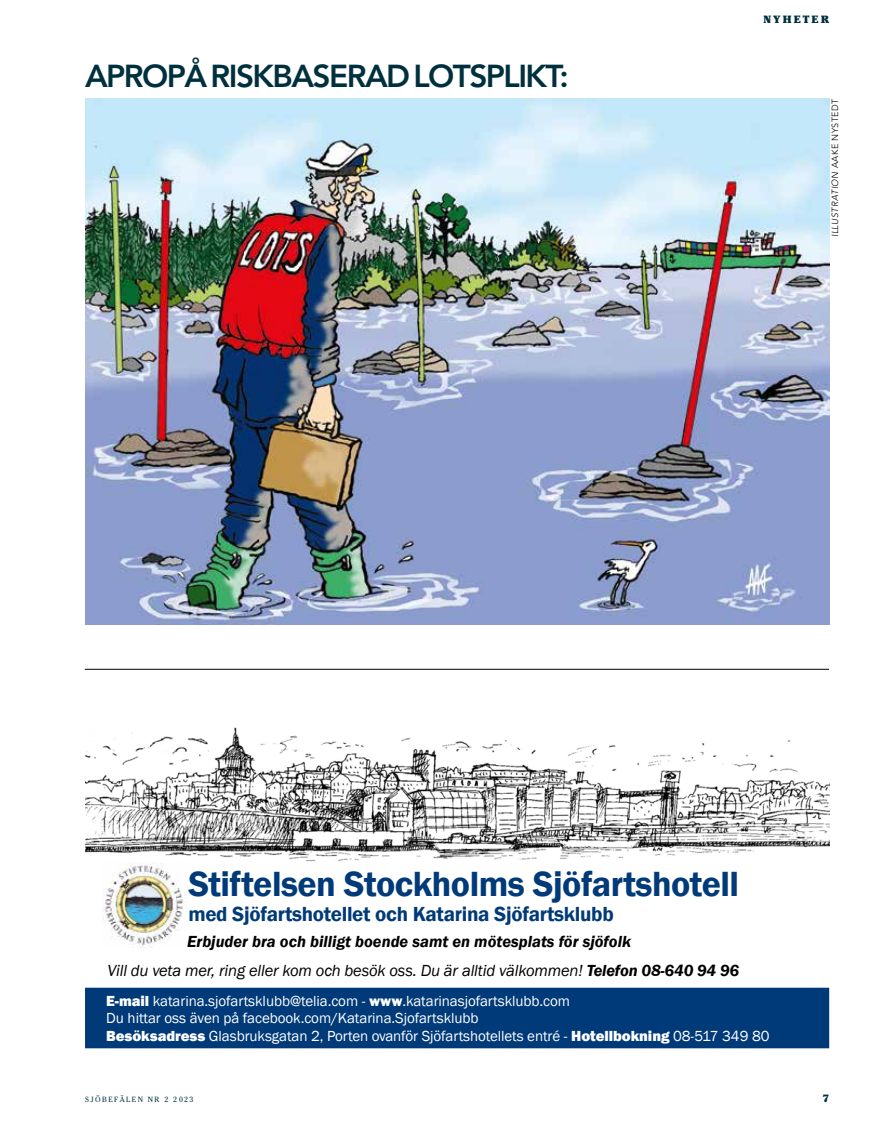
<style>
.page{position:relative;width:893px;height:1127px;background:#fff}
.page>*{position:absolute;margin:0;border:0;box-sizing:border-box;transform-origin:0 0}
.t1{font:600 36px "Franklin Gothic";letter-spacing:-.015em;color:#003a78}
.t2{font:800 31.5px "Avenir";letter-spacing:-.05em;color:#00303e}
.t3{font:600 21px "Franklin Gothic";letter-spacing:-.015em;color:#003a78}
.t4{font:italic 16.5px "Franklin Gothic";letter-spacing:-.01em;color:#000}
.t5{font:italic 600 16.5px "Franklin Gothic";color:#000}
.t6{font:15px/17.2px "Franklin Gothic";letter-spacing:-.005em;color:#fff}
.t7{font:900 10.5px "Cheltenham";letter-spacing:.2em;color:#00303e}
.t8{font:italic 300 9px "Avenir";letter-spacing:.05em;color:#000}
.t9{font:7.5px "Cheltenham";letter-spacing:.2em;color:#00303e}
.s1{font-style:normal}
.s2{font-weight:600}
.s3{font-weight:800}
</style>
<div class="page">
<hr style="left:85px;top:669px;width:744px;height:1px;background:#000">
<img style="left:85px;top:727px;width:744px;height:135px">
<img style="left:102px;top:862px;width:86px;height:85px">
<div style="left:86px;top:988px;width:742px;height:59px;background:#003a78"></div>
<div style="left:85px;top:988px;width:744px;height:60px;border:2px solid #013877"></div>
<img style="left:85px;top:98px;width:744px;height:526px">
<h2 class="t2" style="left:85px;top:58px;width:485px">APROPÅ RISKBASERAD LOTSPLIKT:</h2>
<p class="t7" style="left:763px;top:13px;width:67px">NYHETER</p>
<p class="t8" style="left:830px;top:237px;width:140px;rotate:-90deg">ILLUSTRATION <span class="s1">AAKE NYSTEDT</span></p>
<h1 class="t1" style="left:188px;top:862px;width:552px">Stiftelsen Stockholms Sjöfartshotell</h1>
<h3 class="t3" style="left:188px;top:901px;width:427px">med Sjöfartshotellet och Katarina Sjöfartsklubb</h3>
<p class="t5" style="left:187px;top:931px;width:445px">Erbjuder bra och billigt boende samt en mötesplats för sjöfolk</p>
<p class="t4" style="left:108px;top:960px;width:633px">Vill du veta mer, ring eller kom och besök oss. Du är alltid välkommen! <span class="s2">Telefon 08-640 94 96</span></p>
<p class="t6" style="left:106px;top:993px;width:665px"><span class="s3">E-mail</span> katarina.sjofartsklubb@telia.com - <span class="s3">www</span>.katarinasjofartsklubb.com<br>Du hittar oss även på facebook.com/Katarina.Sjofartsklubb<br><span class="s3">Besöksadress</span> Glasbruksgatan 2, Porten ovanför Sjöfartshotellets entré - <span class="s3">Hotellbokning</span> 08-517 349 80</p>
<p class="t9" style="left:85px;top:1094px;width:110px">SJÖBEFÄLEN NR 2 2023</p>
<p class="t7" style="left:823px;top:1091px;width:8px">7</p>
</div>
